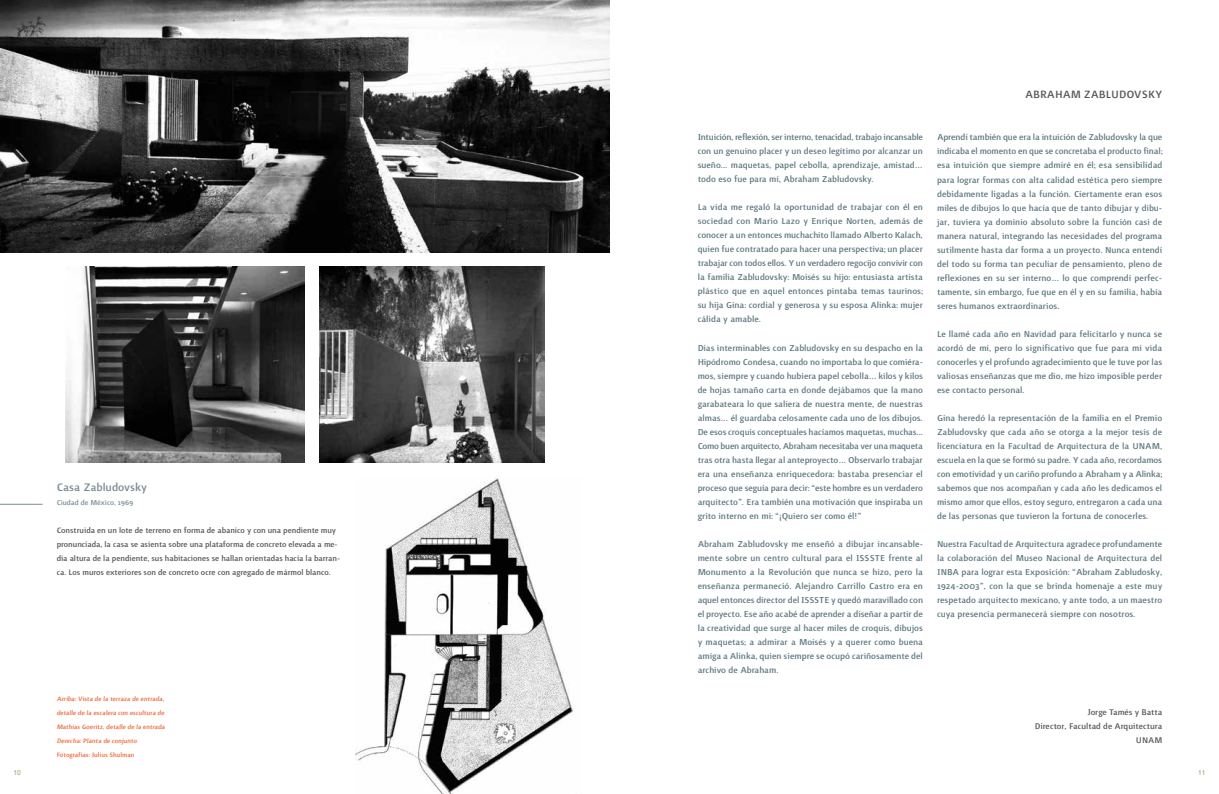
<style>
.page{position:relative;width:1219px;height:794px;background:#fff}
.page>*{position:absolute;margin:0;border:0;box-sizing:border-box;transform-origin:0 0}
.t1{font:500 14px "Surface";color:#798d93}
.t2{font:500 13.5px "Surface";letter-spacing:.015em;color:#58595b}
.t3{font:500 11px/14px "Surface";color:#607a82;text-align:justify}
.t4{font:500 10.5px/14px "Surface";color:#58595b;text-align:right}
.t5{font:500 10px/14px "Surface";letter-spacing:-.005em;color:#58595b}
.t6{font:500 9px "Surface";color:#798d93}
.t7{font:500 8px/14px "Surface";color:#f26539}
.t8{font:7px "Trebuchet MS";color:#afa082}
</style>
<div class="page">
<img style="left:0;top:0;width:609px;height:252px">
<img style="left:356px;top:478px;width:217px;height:316px">
<img style="left:319px;top:266px;width:225px;height:196px">
<img style="left:66px;top:266px;width:239px;height:197px">
<hr style="left:0;top:504px;width:43px;height:1px;background:#798d93">
<p class="t1" style="left:57px;top:480px;width:92px">Casa Zabludovsky</p>
<p class="t5" style="left:57px;top:523px;width:285px">Construida en un lote de terreno en forma de abanico y con una pendiente muy pronunciada, la casa se asienta sobre una plataforma de concreto elevada a me&shy;dia altura de la pendiente, sus habitaciones se hallan orientadas hacia la barran&shy;ca. Los muros exteriores son de concreto ocre con agregado de mármol blanco.</p>
<p class="t6" style="left:57px;top:498px;width:78px">Ciudad de México, 1969</p>
<p class="t7" style="left:57px;top:691px;width:111px">Arriba: Vista de la terraza de entrada, detalle de la escalera con escultura de Mathías Goeritz, detalle de la entrada Derecha: Planta de conjunto Fotografías: Julius Shulman</p>
<p class="t2" style="left:1025px;top:89px;width:139px">ABRAHAM ZABLUDOVSKY</p>
<p class="t3" style="left:698px;top:131px;width:227px">Intuición, reflexión, ser interno, tenacidad, trabajo incansable con un genuino placer y un deseo legítimo por alcanzar un sueño... maquetas, papel cebolla, aprendizaje, amistad… todo eso fue para mí, Abraham Zabludovsky.</p>
<p class="t3" style="left:698px;top:201px;width:227px">La vida me regaló la oportunidad de trabajar con él en sociedad con Mario Lazo y Enrique Norten, además de conocer a un entonces muchachito llamado Alberto Kalach, quien fue contratado para hacer una perspectiva; un placer trabajar con todos ellos. Y un verdadero regocijo convivir con la familia Zabludovsky: Moisés su hijo: entusiasta artista plástico que en aquel entonces pintaba temas taurinos; su hija Gina: cordial y generosa y su esposa Alinka: mujer cálida y amable.</p>
<p class="t3" style="left:698px;top:341px;width:227px">Días interminables con Zabludovsky en su despacho en la Hipódromo Condesa, cuando no importaba lo que comiéra&shy;mos, siempre y cuando hubiera papel cebolla… kilos y kilos de hojas tamaño carta en donde dejábamos que la mano garabateara lo que saliera de nuestra mente, de nuestras almas… él guardaba celosamente cada uno de los dibujos.<br>De esos croquis conceptuales hacíamos maquetas, muchas...<br>Como buen arquitecto, Abraham necesitaba ver una maqueta tras otra hasta llegar al anteproyecto… Observarlo trabajar era una enseñanza enriquecedora: bastaba presenciar el proceso que seguía para decir: “este hombre es un verdadero arquitecto”. Era también una motivación que inspiraba un grito interno en mi: “¡Quiero ser como él!”</p>
<p class="t3" style="left:698px;top:537px;width:227px">Abraham Zabludovsky me enseñó a dibujar incansable&shy;mente sobre un centro cultural para el ISSSTE frente al Monumento a la Revolución que nunca se hizo, pero la enseñanza permaneció. Alejandro Carrillo Castro era en aquel entonces director del ISSSTE y quedó maravillado con el proyecto. Ese año acabé de aprender a diseñar a partir de la creatividad que surge al hacer miles de croquis, dibujos y maquetas; a admirar a Moisés y a querer como buena amiga a Alinka, quien siempre se ocupó cariñosamente del archivo de Abraham.</p>
<p class="t3" style="left:937px;top:131px;width:227px">Aprendí también que era la intuición de Zabludovsky la que indicaba el momento en que se concretaba el producto final; esa intuición que siempre admiré en él; esa sensibilidad para lograr formas con alta calidad estética pero siempre debidamente ligadas a la función. Ciertamente eran esos miles de dibujos lo que hacía que de tanto dibujar y dibu&shy;jar, tuviera ya dominio absoluto sobre la función casi de manera natural, integrando las necesidades del programa sutilmente hasta dar forma a un proyecto. Nunca entendí del todo su forma tan peculiar de pensamiento, pleno de reflexiones en su ser interno… lo que comprendí perfec&shy;tamente, sin embargo, fue que en él y en su familia, había seres humanos extraordinarios.</p>
<p class="t3" style="left:937px;top:327px;width:227px">Le llamé cada año en Navidad para felicitarlo y nunca se acordó de mí, pero lo significativo que fue para mi vida conocerles y el profundo agradecimiento que le tuve por las valiosas enseñanzas que me dio, me hizo imposible perder ese contacto personal.</p>
<p class="t3" style="left:937px;top:411px;width:227px">Gina heredó la representación de la familia en el Premio Zabludovsky que cada año se otorga a la mejor tesis de licenciatura en la Facultad de Arquitectura de la UNAM, escuela en la que se formó su padre. Y cada año, recordamos con emotividad y un cariño profundo a Abraham y a Alinka; sabemos que nos acompañan y cada año les dedicamos el mismo amor que ellos, estoy seguro, entregaron a cada una de las personas que tuvieron la fortuna de conocerles.</p>
<p class="t3" style="left:937px;top:537px;width:227px">Nuestra Facultad de Arquitectura agradece profundamente la colaboración del Museo Nacional de Arquitectura del INBA para lograr esta Exposición: “Abraham Zabludosky, 1924-2003”, con la que se brinda homenaje a este muy respetado arquitecto mexicano, y ante todo, a un maestro cuya presencia permanecerá siempre con nosotros.</p>
<p class="t4" style="left:1035px;top:705px;width:129px">Jorge Tamés y Batta<br>Director, Facultad de Arquitectura<br>UNAM</p>
<p class="t8" style="left:13px;top:768px;width:9px">10</p>
<p class="t8" style="left:1198px;top:768px;width:9px">11</p>
</div>
